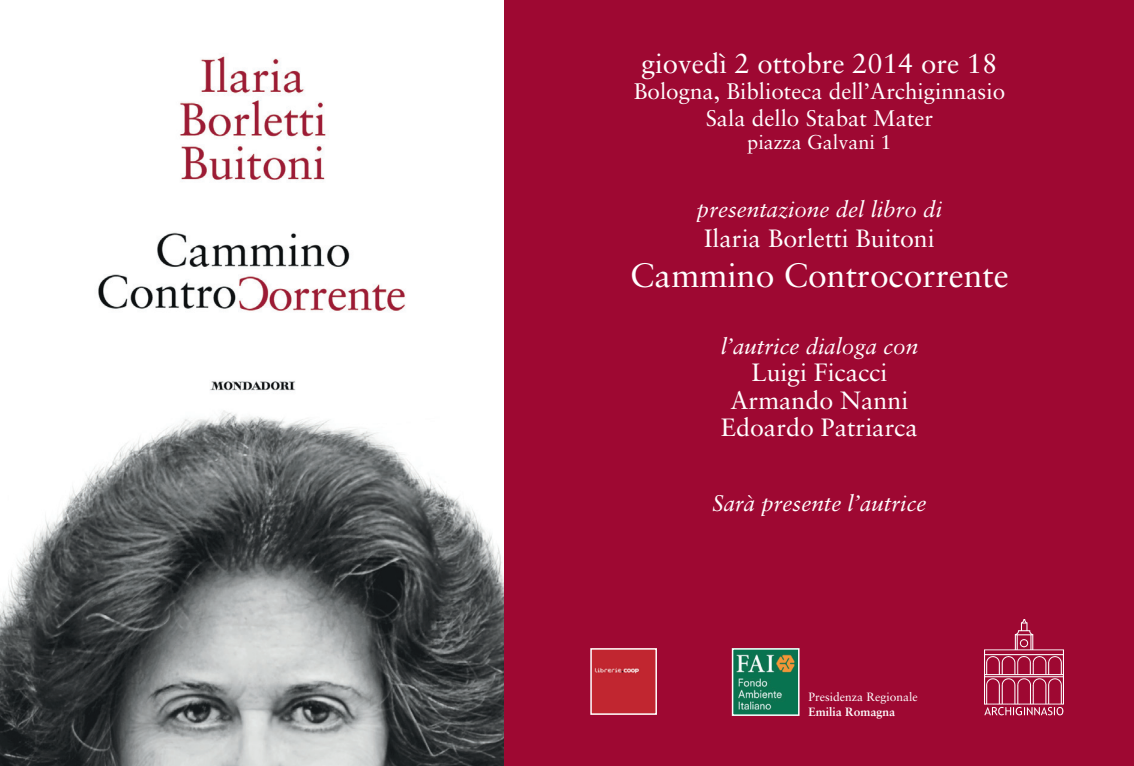
<style>
.page{position:relative;width:1134px;height:766px;background:#fff}
.page>*{position:absolute;margin:0;border:0;box-sizing:border-box;transform-origin:0 0}
.t1{font:33.75px "Sabon";color:#fff}
.t2{font:27.5px "Sabon";color:#fff}
.t3{font:25px/27.5px "Sabon";color:#fff;text-align:center}
.t4{font:italic 22.5px "Sabon";color:#fff}
.t5{font:22.5px/26.2px "Sabon";color:#fff;text-align:center}
.t6{font:20px "Sabon";color:#fff}
.t7{font:12px "Sabon";color:#fff}
.t8{font:700 12px "Sabon";color:#fff}
</style>
<div class="page">
<img style="left:0;top:0;width:505px;height:765px">
<div style="left:505px;top:0;width:629px;height:765px;background:#9e0832"></div>
<img style="left:985px;top:619px;width:78px;height:97px">
<div style="left:593px;top:651px;width:61px;height:60px;background:#c12630"></div>
<div style="left:590px;top:648px;width:67px;height:66px;border:2px solid #fff"></div>
<img style="left:735px;top:651px;width:61px;height:61px">
<div style="left:732px;top:648px;width:67px;height:67px;border:2px solid #fff"></div>
<p class="t2" style="left:641px;top:47px;width:358px">giovedì 2 ottobre 2014 ore 18</p>
<p class="t5" style="left:634px;top:78px;width:373px">Bologna, Biblioteca dell’Archiginnasio<br>Sala dello Stabat Mater</p>
<p class="t6" style="left:747px;top:130px;width:146px">piazza Galvani 1</p>
<p class="t4" style="left:697px;top:196px;width:247px">presentazione del libro di</p>
<p class="t3" style="left:704px;top:224px;width:232px">Ilaria Borletti Buitoni</p>
<h1 class="t1" style="left:630px;top:255px;width:380px">Cammino Controcorrente</h1>
<p class="t4" style="left:721px;top:332px;width:199px">l’autrice dialoga con</p>
<p class="t3" style="left:721px;top:358px;width:199px">Luigi Ficacci<br>Armando Nanni<br>Edoardo Patriarca</p>
<p class="t4" style="left:713px;top:490px;width:215px">Sarà presente l’autrice</p>
<p class="t7" style="left:808px;top:689px;width:111px">Presidenza Regionale</p>
<p class="t8" style="left:808px;top:703px;width:88px">Emilia Romagna</p>
</div>
